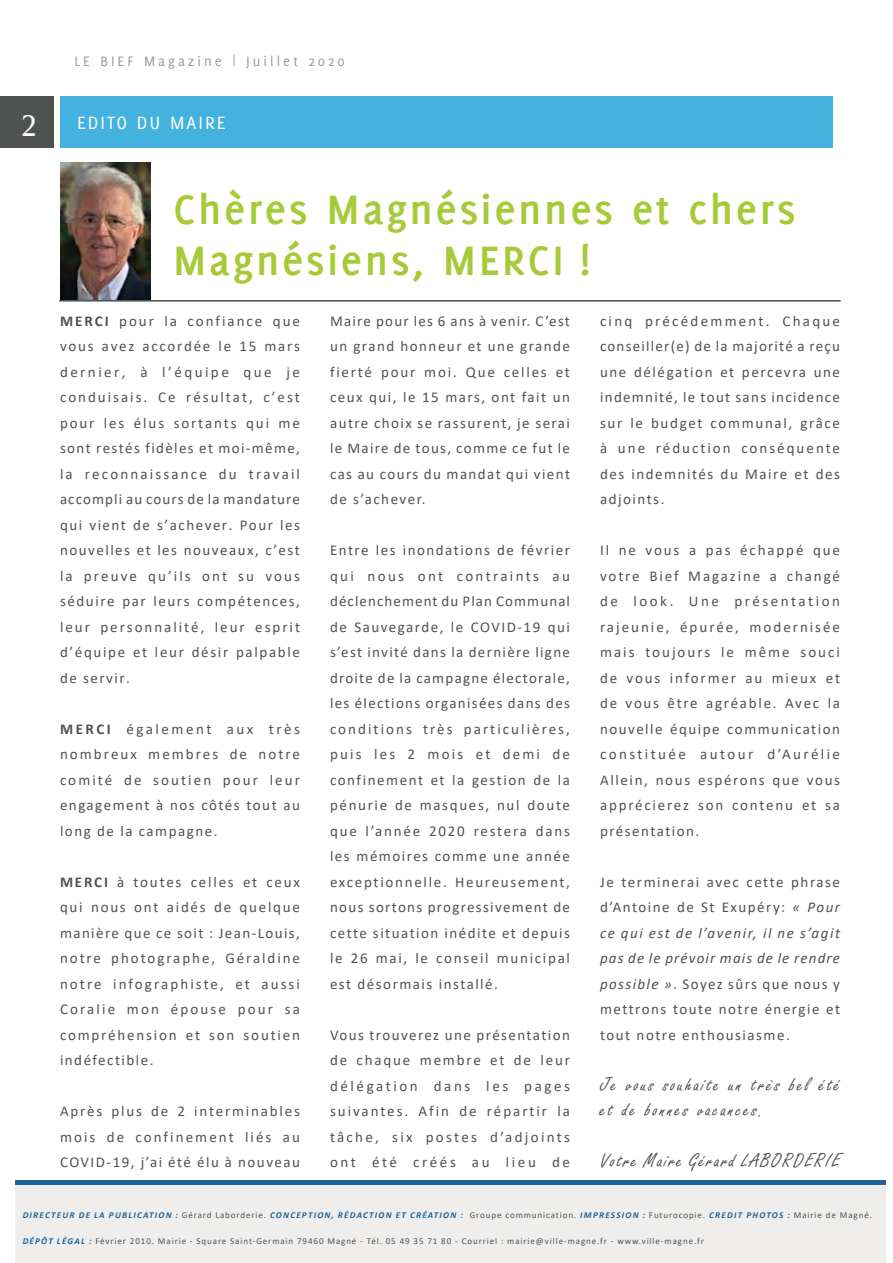
<style>
.page{position:relative;width:893px;height:1263px;background:#fff}
.page>*{position:absolute;margin:0;border:0;box-sizing:border-box;transform-origin:0 0}
.t1{font:700 45px/51px "Delicious";letter-spacing:.06em;color:#a7ca39}
.t2{font:30px "November Medium Normal";color:#fff}
.t3{font:21px/25.5px "Freestyle Script";letter-spacing:.1em;color:#505252}
.t4{font:21px "Freestyle Script";letter-spacing:.075em;color:#505252}
.t5{font:19.5px "Delicious";letter-spacing:.1em;color:#fff}
.t6{font:15px/25.5px "Calibri";letter-spacing:.1em;color:#505252;text-align:justify}
.t7{font:15px "Delicious";letter-spacing:.2em;color:#999b9c}
.t8{font:italic 700 9px "Calibri";letter-spacing:.14em;color:#1c649b}
.t9{font:9px "Calibri";letter-spacing:.1em;color:#505252}
.s1{font-weight:700}
.s2{font-style:italic}
.s3{font-weight:400;font-style:normal;color:#505252}
.s4{font-weight:700;font-style:italic;color:#1c649b}
</style>
<div class="page">
<img style="left:60px;top:163px;width:91px;height:137px">
<hr style="left:59px;top:300px;width:782px;height:2px;background:#505252">
<div style="left:15px;top:1184px;width:870px;height:79px;background:#efeeed"></div>
<hr style="left:15px;top:1180px;width:870px;height:4px;background:#1c649b">
<div style="left:0;top:96px;width:53px;height:51px;background:#505252"></div>
<div style="left:60px;top:96px;width:773px;height:51px;background:#43b2de"></div>
<p class="t7" style="left:74px;top:53px;width:271px">LE BIEF Magazine | Juillet 2020</p>
<h2 class="t2" style="left:22px;top:109px;width:17px">2</h2>
<h3 class="t5" style="left:77px;top:112px;width:150px">EDITO DU MAIRE</h3>
<h1 class="t1" style="left:173px;top:183px;width:624px">Chères Magnésiennes et chers<br>Magnésiens, MERCI !</h1>
<p class="t6" style="left:60px;top:307px;width:242px"><span class="s1">MERCI</span> pour la confiance que vous avez accordée le 15 mars dernier, à l’équipe que je conduisais. Ce résultat, c’est pour les élus sortants qui me sont restés fidèles et moi-même, la reconnaissance du travail accompli au cours de la mandature qui vient de s’achever. Pour les nouvelles et les nouveaux, c’est la preuve qu’ils ont su vous séduire par leurs compétences, leur personnalité, leur esprit d’équipe et leur désir palpable de servir.</p>
<p class="t6" style="left:330px;top:307px;width:242px">Maire pour les 6 ans à venir. C’est un grand honneur et une grande fierté pour moi. Que celles et ceux qui, le 15 mars, ont fait un autre choix se rassurent, je serai le Maire de tous, comme ce fut le cas au cours du mandat qui vient de s’achever.</p>
<p class="t6" style="left:600px;top:307px;width:242px">cinq précédemment. Chaque conseiller(e) de la majorité a reçu une délégation et percevra une indemnité, le tout sans incidence sur le budget communal, grâce à une réduction conséquente des indemnités du Maire et des adjoints.</p>
<p class="t6" style="left:600px;top:537px;width:242px">Il ne vous a pas échappé que votre Bief Magazine a changé de look. Une présentation rajeunie, épurée, modernisée mais toujours le même souci de vous informer au mieux et de vous être agréable. Avec la nouvelle équipe communication constituée autour d’Aurélie Allein, nous espérons que vous apprécierez son contenu et sa présentation.</p>
<p class="t6" style="left:600px;top:868px;width:242px">Je terminerai avec cette phrase d’Antoine de St Exupéry: <span class="s2">« Pour ce qui est de l’avenir, il ne s’agit pas de le prévoir mais de le rendre possible »</span>. Soyez sûrs que nous y mettrons toute notre énergie et tout notre enthousiasme.</p>
<h3 class="t3" style="left:600px;top:1072px;width:241px">Je vous souhaite un très bel été et de bonnes vacances.</h3>
<h3 class="t4" style="left:600px;top:1149px;width:242px">Votre Maire Gérard LABORDERIE</h3>
<p class="t8" style="left:23px;top:1209px;width:851px">DIRECTEUR DE LA PUBLICATION : <span class="s3">Gérard Laborderie.</span> CONCEPTION, RÉDACTION ET CRÉATION : <span class="s3">Groupe communication.</span> IMPRESSION : <span class="s3">Futurocopie.</span> CREDIT PHOTOS : <span class="s3">Mairie de Magné.</span></p>
<p class="t9" style="left:23px;top:1234px;width:683px"><span class="s4">DÉPÔT LÉGAL :</span> Février 2010. Mairie - Square Saint-Germain 79460 Magné - Tél. 05 49 35 71 80 - Courriel : mairie@ville-magne.fr - www.ville-magne.fr</p>
<p class="t6" style="left:330px;top:537px;width:242px">Entre les inondations de février qui nous ont contraints au déclenchement du Plan Communal de Sauvegarde, le COVID-19 qui s’est invité dans la dernière ligne droite de la campagne électorale, les élections organisées dans des conditions très particulières, puis les 2 mois et demi de confinement et la gestion de la pénurie de masques, nul doute que l’année 2020 restera dans les mémoires comme une année exceptionnelle. Heureusement, nous sortons progressivement de cette situation inédite et depuis le 26 mai, le conseil municipal est désormais installé.</p>
<p class="t6" style="left:60px;top:715px;width:242px"><span class="s1">MERCI</span> également aux très nombreux membres de notre comité de soutien pour leur engagement à nos côtés tout au long de la campagne.</p>
<p class="t6" style="left:60px;top:868px;width:242px"><span class="s1">MERCI</span> à toutes celles et ceux qui nous ont aidés de quelque manière que ce soit : Jean-Louis, notre photographe, Géraldine notre infographiste, et aussi Coralie mon épouse pour sa compréhension et son soutien indéfectible.</p>
<p class="t6" style="left:330px;top:1021px;width:241px">Vous trouverez une présentation de chaque membre et de leur délégation dans les pages suivantes. Afin de répartir la tâche, six postes d’adjoints ont été créés au lieu de</p>
<p class="t6" style="left:60px;top:1098px;width:242px">Après plus de 2 interminables mois de confinement liés au COVID-19, j’ai été élu à nouveau</p>
</div>
